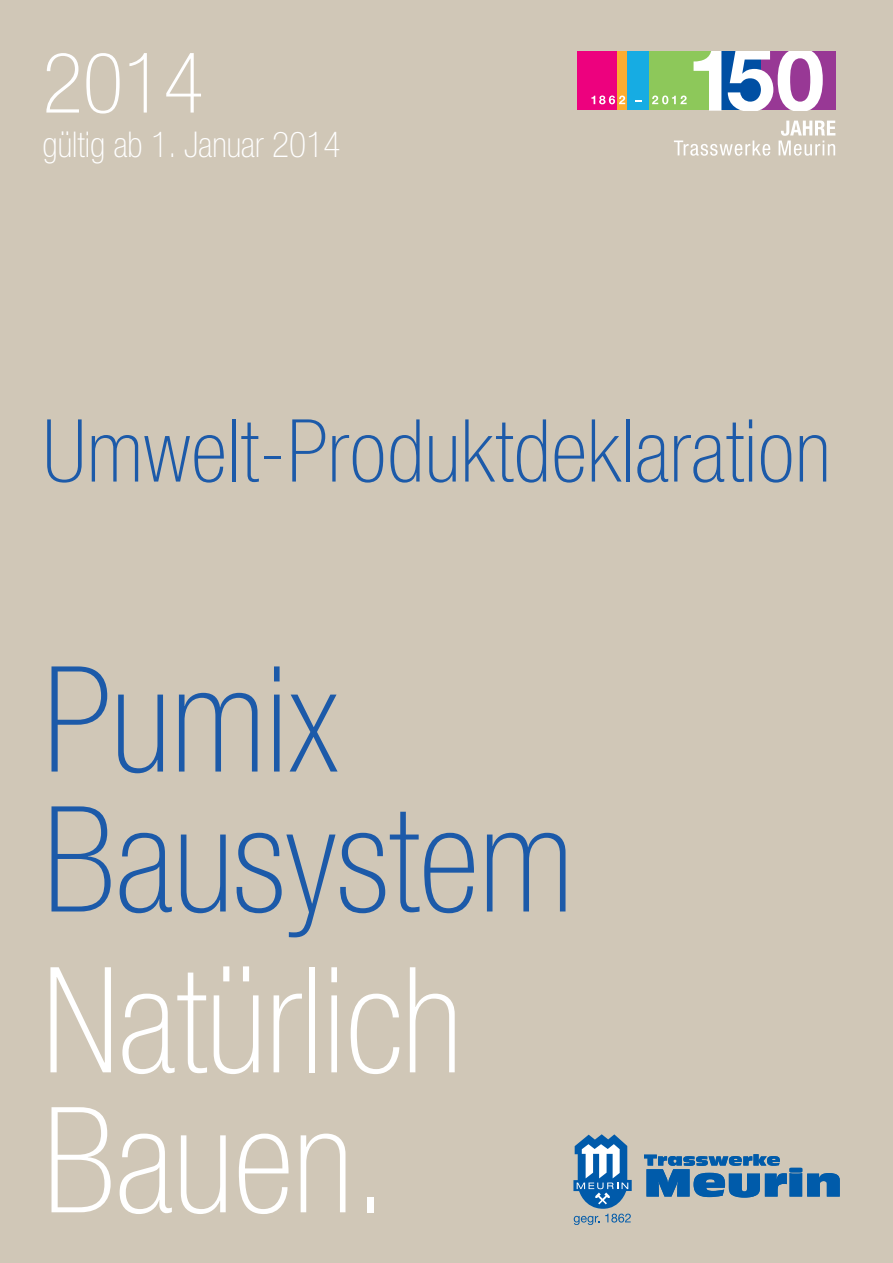
<style>
.page{position:relative;width:893px;height:1263px;background:#fff}
.page>*{position:absolute;margin:0;border:0;box-sizing:border-box;transform-origin:0 0}
.t1{font:100 condensed 147.15px/139.9px "Helvetica Neue";color:#fff}
.t2{font:100 condensed 147.15px/139.9px "Helvetica Neue";color:#1c5aa9}
.t3{font:100 condensed 87px "Helvetica Neue";letter-spacing:.005em;color:#1c5aa9}
.t4{font:100 condensed 84px "Helvetica Neue";color:#fff}
.t5{font:100 condensed 35.55px "Helvetica Neue";color:#fff}
</style>
<div class="page">
<div style="left:1px;top:0;width:892px;height:1262px;background:#d0c7b7"></div>
<svg style="left:573px;top:1134px;width:59px;height:91px"></svg>
<svg style="left:644px;top:1154px;width:196px;height:43px"></svg>
<div style="left:577px;top:52px;width:41px;height:58px;background:#ed017e"></div>
<div style="left:618px;top:52px;width:9px;height:58px;background:#fbac31"></div>
<div style="left:627px;top:52px;width:22px;height:58px;background:#16ace3"></div>
<div style="left:649px;top:52px;width:67px;height:58px;background:#8dc85a"></div>
<div style="left:761px;top:52px;width:74px;height:58px;background:#983895"></div>
<div style="left:716px;top:52px;width:45px;height:58px;background:linear-gradient(to bottom,#004fa3,#004fa3)"></div>
<svg style="left:591px;top:96px;width:34px;height:8px"></svg>
<svg style="left:635px;top:100px;width:6px;height:2px"></svg>
<svg style="left:652px;top:96px;width:35px;height:8px"></svg>
<svg style="left:674px;top:140px;width:96px;height:16px"></svg>
<svg style="left:779px;top:121px;width:56px;height:35px"></svg>
<svg style="left:694px;top:52px;width:27px;height:58px"></svg>
<svg style="left:728px;top:52px;width:95px;height:58px"></svg>
<p class="t4" style="left:43px;top:53px;width:163px">2014</p>
<p class="t5" style="left:43px;top:132px;width:299px">gültig ab 1. Januar 2014</p>
<p class="t3" style="left:43px;top:419px;width:789px">Umwelt-Produktdeklaration</p>
<h1 class="t2" style="left:43px;top:662px;width:533px">Pumix<br>Bausystem</h1>
<h1 class="t1" style="left:43px;top:963px;width:421px">Natürlich<br>Bauen.</h1>
</div>
